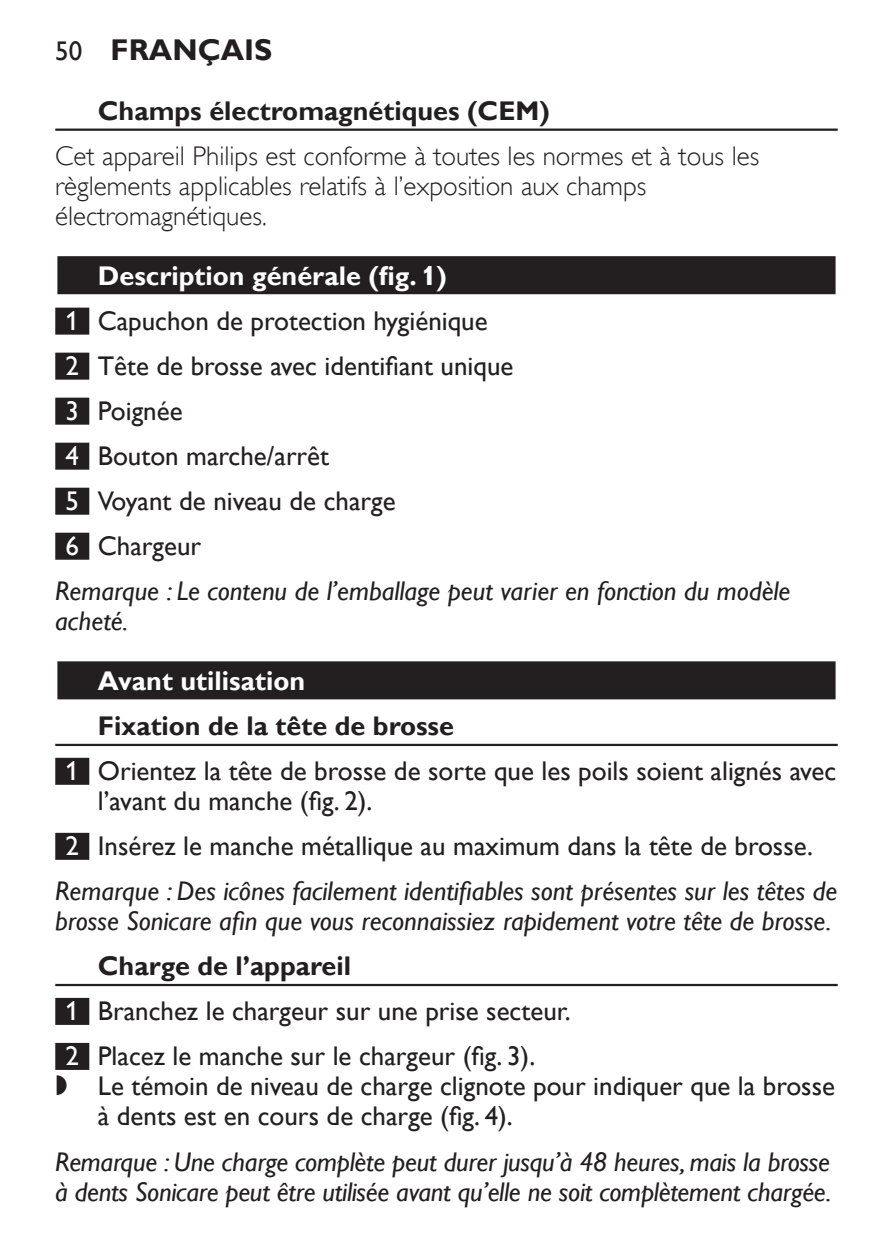
<style>
.page{position:relative;width:893px;height:1259px;background:#fff}
.page>*{position:absolute;margin:0;border:0;box-sizing:border-box;transform-origin:0 0}
.t1{font:700 30px "Gill Sans Alt One WGL";color:#231f20}
.t2{font:27px/45px "Gill Sans Alt One WGL";color:#231f20}
.t3{font:italic 27px/30px "Gill Sans Alt One WGL";color:#231f20}
.t4{font:27px/30px "Gill Sans Alt One WGL Light";color:#231f20}
.t5{font:700 27px "Gill Sans Alt One WGL";color:#fff}
.t6{font:700 27px "Gill Sans Alt One WGL";color:#231f20}
.s1{font-weight:400;font-size:27px}
.s2{color:#fff}
.s3{font-weight:700}
.s4{font-family:"Philips Ll Font Plain"}
</style>
<div class="page">
<hr style="left:55px;top:129px;width:783px;height:2px;background:#231f20">
<div style="left:55px;top:254px;width:783px;height:43px;background:linear-gradient(to right,#cfcece,#cfcece)"></div>
<div style="left:57px;top:256px;width:779px;height:38px;background:#231f20"></div>
<div style="left:55px;top:308px;width:34px;height:27px;background:#231f20"></div>
<div style="left:55px;top:353px;width:34px;height:27px;background:#231f20"></div>
<div style="left:55px;top:398px;width:34px;height:27px;background:#231f20"></div>
<div style="left:55px;top:443px;width:34px;height:27px;background:#231f20"></div>
<div style="left:55px;top:488px;width:34px;height:27px;background:#231f20"></div>
<div style="left:55px;top:533px;width:34px;height:27px;background:#231f20"></div>
<div style="left:55px;top:659px;width:783px;height:43px;background:linear-gradient(to right,#aaa8a9,#aaa8a9)"></div>
<div style="left:57px;top:661px;width:779px;height:38px;background:#231f20"></div>
<hr style="left:55px;top:744px;width:783px;height:2px;background:#231f20">
<div style="left:55px;top:758px;width:34px;height:27px;background:#231f20"></div>
<div style="left:55px;top:833px;width:34px;height:27px;background:#231f20"></div>
<hr style="left:55px;top:984px;width:783px;height:2px;background:#231f20">
<div style="left:55px;top:998px;width:34px;height:27px;background:#231f20"></div>
<div style="left:55px;top:1043px;width:34px;height:27px;background:#231f20"></div>
<p class="t1" style="left:55px;top:38px;width:219px"><span class="s1">50</span> FRANÇAIS</p>
<p class="t6" style="left:98px;top:92px;width:453px">Champs électromagnétiques (CEM)</p>
<p class="t4" style="left:55px;top:143px;width:705px">Cet appareil Philips est conforme à toutes les normes et à tous les règlements applicables relatifs à l’exposition aux champs électromagnétiques.</p>
<p class="t5" style="left:98px;top:257px;width:351px">Description générale (fig. 1)</p>
<p class="t2" style="left:66px;top:300px;width:424px"><span class="s2">1</span> Capuchon de protection hygiénique</p>
<p class="t2" style="left:66px;top:343px;width:449px"><span class="s2">2</span> Tête de brosse avec identifiant unique</p>
<p class="t2" style="left:66px;top:391px;width:119px"><span class="s2">3</span> Poignée</p>
<p class="t2" style="left:66px;top:436px;width:265px"><span class="s2">4</span> Bouton marche/arrêt</p>
<p class="t2" style="left:66px;top:481px;width:332px"><span class="s2">5</span> Voyant de niveau de charge</p>
<p class="t2" style="left:66px;top:526px;width:137px"><span class="s2">6</span> Chargeur</p>
<p class="t3" style="left:55px;top:578px;width:737px">Remarque : Le contenu de l’emballage peut varier en fonction du modèle</p>
<p class="t3" style="left:55px;top:608px;width:74px">acheté.</p>
<p class="t5" style="left:98px;top:670px;width:209px">Avant utilisation</p>
<p class="t2" style="left:66px;top:706px;width:772px;text-indent:32px"><span class="s3">Fixation de la tête de brosse<br></span><span class="s2">1</span> Orientez la tête de brosse de sorte que les poils soient alignés avec</p>
<p class="t2" style="left:98px;top:778px;width:276px">l’avant du manche (fig. 2).</p>
<p class="t2" style="left:66px;top:826px;width:749px"><span class="s2">2</span> Insérez le manche métallique au maximum dans la tête de brosse.</p>
<p class="t3" style="left:55px;top:876px;width:783px">Remarque : Des icônes facilement identifiables sont présentes sur les têtes de</p>
<p class="t3" style="left:55px;top:906px;width:778px">brosse Sonicare afin que vous reconnaissiez rapidement votre tête de brosse.</p>
<p class="t2" style="left:66px;top:946px;width:507px;text-indent:32px"><span class="s3">Charge de l’appareil<br></span><span class="s2">1</span> Branchez le chargeur sur une prise secteur.<br><span class="s2">2</span> Placez le manche sur le chargeur (fig. 3).</p>
<p class="t2" style="left:98px;top:1073px;width:739px;line-height:30px;text-indent:-43px"><span class="s4">,</span> Le témoin de niveau de charge clignote pour indiquer que la brosse à dents est en cours de charge (fig. 4).</p>
<p class="t3" style="left:55px;top:1146px;width:778px">Remarque : Une charge complète peut durer jusqu’à 48 heures, mais la brosse à dents Sonicare peut être utilisée avant qu’elle ne soit complètement chargée.</p>
</div>
